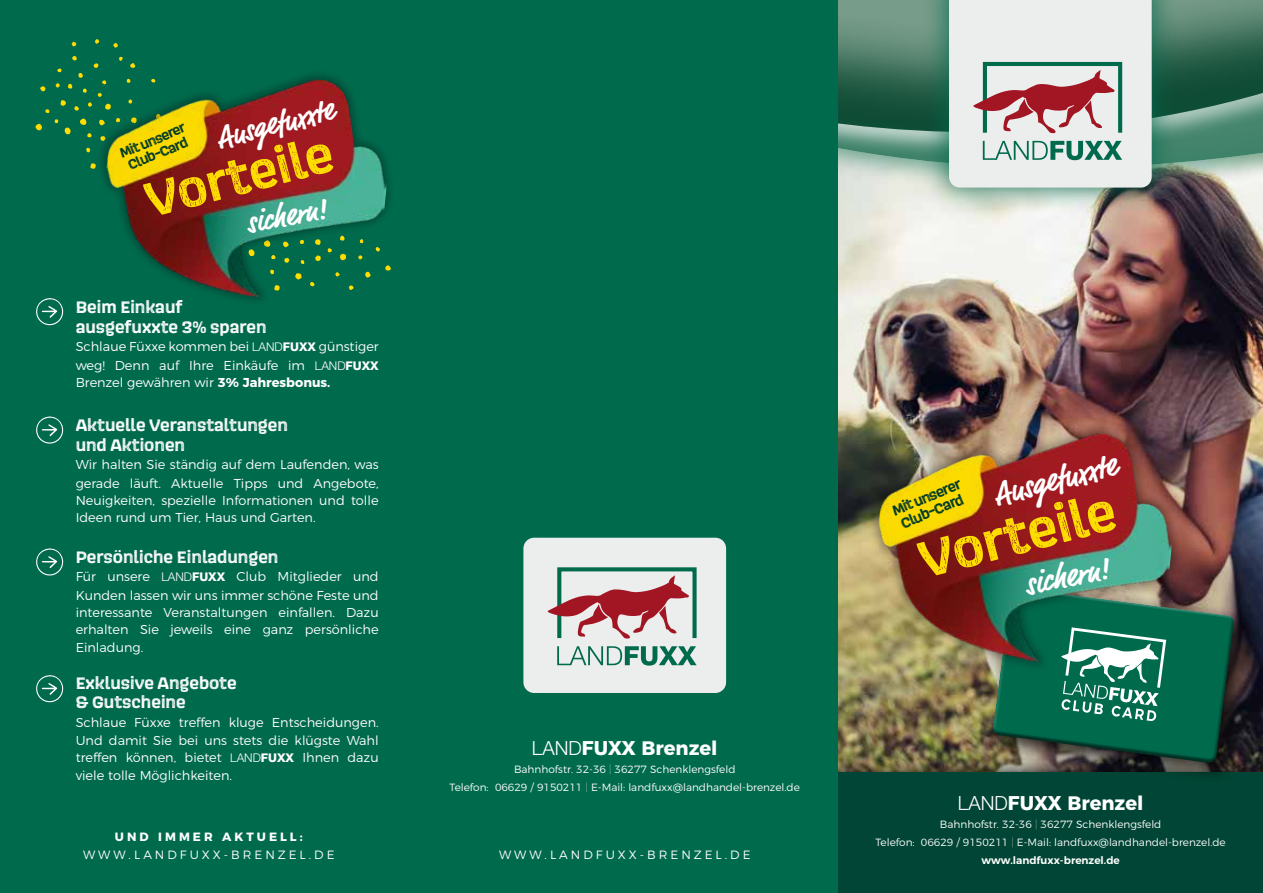
<style>
.page{position:relative;width:1263px;height:893px;background:#fff}
.page>*{position:absolute;margin:0;border:0;box-sizing:border-box;transform-origin:0 0}
.t1{font:700 52.8px "Scarlet Wood";color:#fd0}
.t2{font:700 50.4px "Scarlet Wood";color:#fd0}
.t3{font:700 31.8px "Market Pro";color:#fff}
.t4{font:700 30.3px "Market Pro";color:#fff}
.t5{font:700 19.5px "Montserrat";color:#fff}
.t6{font:700 17.25px/20.1px "Scarlet Wood";color:#fff}
.t7{font:700 14.7px/15.1px "Scarlet Wood";color:#003929}
.t8{font:700 14.1px/14.5px "Scarlet Wood";color:#003929}
.t9{font:300 12.9px/18.6px "Montserrat";color:#fff}
.t10{font:300 12px "Montserrat";letter-spacing:.25em;color:#fff}
.t11{font:700 12px "Montserrat";letter-spacing:.25em;color:#fff}
.t12{font:300 10.5px/18px "Montserrat";color:#fff;text-align:center}
.s1{font-family:"Helvetica Neue LT Std";font-size:12px}
.s2{font-family:"Helvetica Neue LT Std";font-weight:800;font-size:12px}
.s3{font-weight:700}
.s4{font-family:"Helvetica Neue LT Std";font-weight:300}
.s5{font-family:"Helvetica Neue LT Std";font-weight:800}
.s6{font-weight:100}
.s7{font-weight:600}
</style>
<div class="page">
<img style="left:838px;top:204px;width:425px;height:553px">
<div style="left:821px;top:757px;width:442px;height:136px;background:#000;opacity:.75"></div>
<div style="left:838px;top:773px;width:425px;height:120px;background:#004535"></div>
<svg style="left:838px;top:0;width:425px;height:204px;background:#628b79"></svg>
<div style="left:0;top:0;width:838px;height:893px;background:#006a4d"></div>
<svg style="left:36px;top:298px;width:28px;height:28px"></svg>
<svg style="left:36px;top:416px;width:28px;height:28px"></svg>
<svg style="left:36px;top:548px;width:28px;height:28px"></svg>
<svg style="left:36px;top:675px;width:28px;height:28px"></svg>
<svg style="left:56px;top:83px;width:4px;height:5px"></svg>
<svg style="left:72px;top:56px;width:5px;height:4px"></svg>
<svg style="left:55px;top:119px;width:3px;height:4px"></svg>
<svg style="left:95px;top:39px;width:4px;height:5px"></svg>
<svg style="left:60px;top:100px;width:6px;height:6px"></svg>
<svg style="left:40px;top:86px;width:5px;height:5px"></svg>
<svg style="left:78px;top:73px;width:4px;height:5px"></svg>
<svg style="left:57px;top:68px;width:5px;height:4px"></svg>
<svg style="left:45px;top:109px;width:4px;height:4px"></svg>
<svg style="left:35px;top:124px;width:7px;height:6px"></svg>
<svg style="left:65px;top:127px;width:6px;height:7px"></svg>
<svg style="left:113px;top:43px;width:5px;height:3px"></svg>
<svg style="left:72px;top:42px;width:5px;height:4px"></svg>
<svg style="left:68px;top:84px;width:4px;height:5px"></svg>
<svg style="left:74px;top:106px;width:5px;height:5px"></svg>
<img style="left:95px;top:59px;width:296px;height:242px">
<div style="left:921px;top:0;width:258px;height:215px;background:#006a4d;opacity:.75"></div>
<svg style="left:949px;top:0;width:203px;height:188px;background:#d8d3d3"></svg>
<div style="left:523px;top:538px;width:203px;height:155px;background:#eceded;border-radius:11px"></div>
<div style="left:557px;top:567px;width:140px;height:73px;border:4px solid #006a4d"></div>
<svg style="left:547px;top:575px;width:142px;height:64px"></svg>
<svg style="left:557px;top:646px;width:140px;height:20px"></svg>
<div style="left:986px;top:581px;width:269px;height:203px;background:#000;opacity:.75"></div>
<svg style="left:989px;top:584px;width:247px;height:181px;background:#22644f"></svg>
<img style="left:853px;top:399px;width:342px;height:288px">
<img style="left:866px;top:412px;width:317px;height:262px">
<h3 class="t4" style="left:212px;top:119px;width:121px;rotate:-15deg">Ausgefuxxte</h3>
<p class="t8" style="left:117px;top:146px;width:71px;rotate:-22deg">Mit unserer<br>Club-Card</p>
<h2 class="t2" style="left:137px;top:168px;width:194px;rotate:-15deg">Vorteile</h2>
<h3 class="t4" style="left:243px;top:203px;width:82px;rotate:-11deg">sichern!</h3>
<h3 class="t6" style="left:76px;top:296px;width:192px">Beim Einkauf ausgefuxxte 3% sparen</h3>
<p class="t9" style="left:76px;top:336px;width:304px">Schlaue Füxxe kommen bei <span class="s1">LAND</span><span class="s2">FUXX</span> günstiger weg! Denn auf Ihre Einkäufe im <span class="s1">LAND</span><span class="s2">FUXX</span></p>
<p class="t9" style="left:76px;top:372px;width:256px">Brenzel gewähren wir <span class="s3">3% Jahresbonus.</span></p>
<h3 class="t6" style="left:76px;top:414px;width:214px">Aktuelle Veranstaltungen und Aktionen</h3>
<p class="t9" style="left:76px;top:454px;width:305px">Wir halten Sie ständig auf dem Laufenden, was gerade läuft. Aktuelle Tipps und Angebote,</p>
<p class="t9" style="left:76px;top:491px;width:304px;line-height:17.2px">Neuigkeiten, spezielle Informationen und tolle<br>Ideen rund um Tier, Haus und Garten.</p>
<h3 class="t6" style="left:76px;top:546px;width:204px">Persönliche Einladungen</h3>
<p class="t9" style="left:76px;top:566px;width:304px">Für unsere <span class="s1">LAND</span><span class="s2">FUXX</span> Club Mitglieder und<br>Kunden lassen wir uns immer schöne Feste und</p>
<p class="t9" style="left:76px;top:603px;width:305px;line-height:17.2px;text-align:justify">interessante Veranstaltungen einfallen. Dazu erhalten Sie jeweils eine ganz persönliche Einladung.</p>
<h3 class="t6" style="left:76px;top:674px;width:163px;line-height:18.6px">Exklusive Angebote &amp; Gutscheine</h3>
<p class="t9" style="left:76px;top:712px;width:304px">Schlaue Füxxe treffen kluge Entscheidungen.<br>Und damit Sie bei uns stets die klügste Wahl</p>
<p class="t9" style="left:76px;top:748px;width:304px;line-height:17.2px">treffen können, bietet <span class="s1">LAND</span><span class="s2">FUXX</span> Ihnen dazu viele tolle Möglichkeiten.</p>
<h3 class="t5" style="left:532px;top:732px;width:187px"><span class="s4">LAND</span><span class="s5">FUXX</span> Brenzel</h3>
<p class="t12" style="left:450px;top:760px;width:352px">Bahnhofstr. 32-36 <span class="s6">|</span> 36277 Schenklengsfeld<br>Telefon: 06629 / 9150211 <span class="s6">|</span> E-Mail: landfuxx@landhandel-brenzel.de</p>
<p class="t11" style="left:115px;top:827px;width:189px">UND IMMER AKTUELL:</p>
<p class="t10" style="left:83px;top:845px;width:253px">WWW.LANDFUXX-BRENZEL.DE</p>
<p class="t10" style="left:499px;top:845px;width:253px">WWW.LANDFUXX-BRENZEL.DE</p>
<h3 class="t3" style="left:989px;top:473px;width:127px;rotate:-14deg">Ausgefuxxte</h3>
<p class="t7" style="left:890px;top:504px;width:75px;rotate:-23deg">Mit unserer<br>Club-Card</p>
<h1 class="t1" style="left:911px;top:525px;width:203px;rotate:-14deg">Vorteile</h1>
<h3 class="t3" style="left:1021px;top:563px;width:86px;rotate:-11deg">sichern!</h3>
<h3 class="t5" style="left:958px;top:787px;width:187px"><span class="s4">LAND</span><span class="s5">FUXX</span> Brenzel</h3>
<p class="t12" style="left:875px;top:814px;width:352px">Bahnhofstr. 32-36 <span class="s6">|</span> 36277 Schenklengsfeld<br>Telefon: 06629 / 9150211 <span class="s6">|</span> E-Mail: landfuxx@landhandel-brenzel.de <span class="s7">www.landfuxx-brenzel.de</span></p>
</div>
